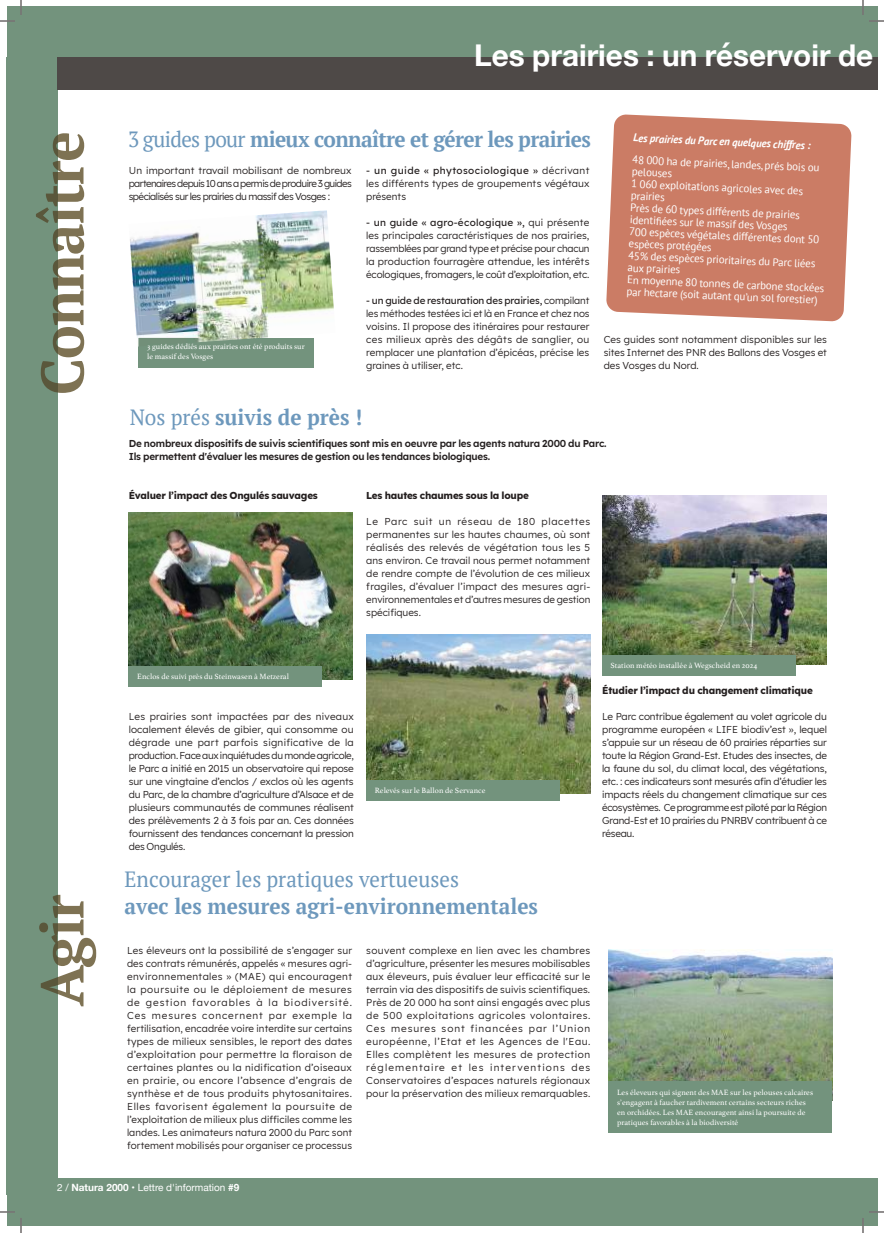
<style>
.page{position:relative;width:884px;height:1233px;background:#fff}
.page>*{position:absolute;margin:0;border:0;box-sizing:border-box;transform-origin:0 0}
.t1{font:700 60px "PT Serif";letter-spacing:-.02em;color:#7e7253;scale:.95 1}
.t2{font:700 30px "Helvetica Neue";color:#fff}
.t3{font:700 22px "PT Serif";color:#6d98bc;scale:.95 1}
.t4{font:700 22px "PT Serif";letter-spacing:-.03em;color:#6d98bc;scale:.95 1}
.t5{font:22px "PT Serif";color:#6d98bc;scale:.95 1}
.t6{font:11px/12px "PT Sans";color:#fff}
.t7{font:italic 700 11px "PT Sans";color:#fff}
.t8{font:10px/13px "Lexend";letter-spacing:-.005em;color:#241f1f;text-align:justify}
.t9{font:600 10px/13px "Lexend";letter-spacing:-.02em;color:#241f1f}
.t10{font:700 10px "Lexend";letter-spacing:-.02em;color:#241f1f}
.t11{font:10px "Helvetica Neue";color:#fff}
.t12{font:8px/10px "Athelas";letter-spacing:.01em;color:#fff}
.s1{font-weight:400}
.s2{font-weight:500}
.s3{font-weight:700}
</style>
<div class="page">
<div style="left:7px;top:57px;width:51px;height:1138px;background:#73937d"></div>
<div style="left:7px;top:1178px;width:870px;height:48px;background:#73937d"></div>
<div style="left:7px;top:7px;width:855px;height:50px;background:#73937d"></div>
<div style="left:57px;top:57px;width:820px;height:33px;background:#4e4947"></div>
<svg style="left:606px;top:114px;width:246px;height:207px;background:#cf8671"></svg>
<img style="left:609px;top:949px;width:223px;height:132px">
<div style="left:609px;top:1081px;width:223px;height:51px;background:#73937d"></div>
<div style="left:139px;top:338px;width:175px;height:30px;background:#73937d"></div>
<img style="left:130px;top:215px;width:131px;height:97px">
<img style="left:261px;top:210px;width:73px;height:105px">
<img style="left:135px;top:307px;width:134px;height:39px">
<img style="left:139px;top:338px;width:121px;height:8px">
<img style="left:147px;top:344px;width:28px;height:2px">
<img style="left:129px;top:512px;width:223px;height:167px">
<div style="left:129px;top:666px;width:193px;height:21px;background:#73937d"></div>
<img style="left:366px;top:634px;width:224px;height:159px">
<div style="left:366px;top:780px;width:194px;height:20px;background:#73937d"></div>
<img style="left:602px;top:495px;width:225px;height:169px">
<div style="left:602px;top:655px;width:193px;height:20px;background:#73937d"></div>
<svg style="left:0;top:1211px;width:15px;height:1px"></svg>
<svg style="left:869px;top:1211px;width:15px;height:1px"></svg>
<svg style="left:0;top:0;width:22px;height:22px"></svg>
<svg style="left:20px;top:1218px;width:2px;height:15px"></svg>
<svg style="left:862px;top:0;width:22px;height:22px"></svg>
<svg style="left:862px;top:1218px;width:2px;height:15px"></svg>
<h1 class="t1" style="left:23px;top:395px;width:279px;rotate:-90deg">Connaître</h1>
<h1 class="t1" style="left:23px;top:1006px;width:119px;rotate:-90deg">Agir</h1>
<h2 class="t2" style="left:474px;top:31px;width:400px">Les prairies : un réservoir de</h2>
<h3 class="t4" style="left:128px;top:125px;width:489px"><span class="s1">3 guides pour</span> mieux connaître et gérer les prairies</h3>
<p class="t8" style="left:129px;top:163px;width:225px">Un important travail mobilisant de nombreux partenaires depuis 10 ans a permis de produire 3 guides spécialisés sur les prairies du massif des Vosges :</p>
<p class="t8" style="left:366px;top:163px;width:225px"><span class="s2">- un guide « phytosociologique »</span> décrivant les différents types de groupements végétaux présents</p>
<p class="t8" style="left:366px;top:215px;width:225px"><span class="s2">- un guide « agro-écologique »,</span> qui présente les principales caractéristiques de nos prairies, rassemblées par grand type et précise pour chacun la production fourragère attendue, les intérêts écologiques, fromagers, le coût d’exploitation, etc.</p>
<p class="t8" style="left:366px;top:293px;width:225px"><span class="s2">- un guide de restauration des prairies,</span> compilant les méthodes testées ici et là en France et chez nos voisins. Il propose des itinéraires pour restaurer ces milieux après des dégâts de sanglier, ou remplacer une plantation d’épicéas, précise les graines à utiliser, etc.</p>
<p class="t12" style="left:147px;top:341px;width:159px">3 guides dédiés aux prairies ont été produits sur le massif des Vosges</p>
<p class="t7" style="left:634px;top:131px;width:179px;rotate:2deg">Les prairies du Parc en quelques chiffres :</p>
<p class="t6" style="left:632px;top:154px;width:189px;line-height:11.3px;rotate:2deg">48 000 ha de prairies, landes, prés bois ou pelouses</p>
<p class="t6" style="left:631px;top:178px;width:173px;line-height:11.4px;rotate:2deg">1 060 exploitations agricoles avec des prairies</p>
<p class="t6" style="left:630px;top:202px;width:192px;rotate:2deg">Près de 60 types différents de prairies identifi ées sur le massif des Vosges<br>700 espèces végétales différentes dont 50 espèces protégées<br>45% des espèces prioritaires du Parc liées</p>
<p class="t6" style="left:628px;top:261px;width:199px;line-height:12.3px;rotate:2deg">aux prairies<br>En moyenne 80 tonnes de carbone stockées par hectare (soit autant qu’un sol forestier)</p>
<p class="t8" style="left:604px;top:332px;width:225px">Ces guides sont notamment disponibles sur les sites Internet des PNR des Ballons des Vosges et des Vosges du Nord.</p>
<h3 class="t3" style="left:130px;top:403px;width:247px"><span class="s1">Nos prés</span> suivis de près !</h3>
<p class="t9" style="left:129px;top:436px;width:479px">De nombreux dispositifs de suivis scientifiques sont mis en oeuvre par les agents natura 2000 du Parc.<br>Ils permettent d'évaluer les mesures de gestion ou les tendances biologiques.</p>
<p class="t10" style="left:129px;top:487px;width:191px">Évaluer l’impact des Ongulés sauvages</p>
<p class="t10" style="left:366px;top:487px;width:164px">Les hautes chaumes sous la loupe</p>
<p class="t8" style="left:366px;top:514px;width:226px">Le Parc suit un réseau de 180 placettes permanentes sur les hautes chaumes, où sont réalisés des relevés de végétation tous les 5 ans environ. Ce travail nous permet notamment de rendre compte de l’évolution de ces milieux fragiles, d’évaluer l’impact des mesures agri&shy;environnementales et d’autres mesures de gestion spécifiques.</p>
<p class="t12" style="left:137px;top:671px;width:153px">Enclos de suivi près du Steinwasen à Metzeral</p>
<p class="t8" style="left:129px;top:709px;width:227px">Les prairies sont impactées par des niveaux localement élevés de gibier, qui consomme ou dégrade une part parfois significative de la production. Face aux inquiétudes du monde agricole, le Parc a initié en 2015 un observatoire qui repose sur une vingtaine d’enclos / exclos où les agents du Parc, de la chambre d’agriculture d’Alsace et de plusieurs communautés de communes réalisent des prélèvements 2 à 3 fois par an. Ces données fournissent des tendances concernant la pression des Ongulés.</p>
<p class="t12" style="left:375px;top:785px;width:112px">Relevés sur le Ballon de Servance</p>
<h3 class="t5" style="left:124px;top:865px;width:354px">Encourager les pratiques vertueuses</h3>
<h3 class="t3" style="left:124px;top:892px;width:437px">avec les mesures agri-environnementales</h3>
<p class="t8" style="left:127px;top:943px;width:227px">Les éleveurs ont la possibilité de s’engager sur des contrats rémunérés, appelés « mesures agri&shy;environnementales » (MAE) qui encouragent la poursuite ou le déploiement de mesures de gestion favorables à la biodiversité.<br>Ces mesures concernent par exemple la fertilisation, encadrée voire interdite sur certains types de milieux sensibles, le report des dates d’exploitation pour permettre la floraison de certaines plantes ou la nidification d’oiseaux en prairie, ou encore l’absence d’engrais de synthèse et de tous produits phytosanitaires.<br>Elles favorisent également la poursuite de l’exploitation de milieux plus difficiles comme les landes. Les animateurs natura 2000 du Parc sont fortement mobilisés pour organiser ce processus</p>
<p class="t8" style="left:366px;top:943px;width:226px">souvent complexe en lien avec les chambres d’agriculture, présenter les mesures mobilisables aux éleveurs, puis évaluer leur efficacité sur le terrain via des dispositifs de suivis scientifiques.<br>Près de 20 000 ha sont ainsi engagés avec plus de 500 exploitations agricoles volontaires.<br>Ces mesures sont financées par l’Union européenne, l’Etat et les Agences de l'Eau.<br>Elles complètent les mesures de protection réglementaire et les interventions des Conservatoires d’espaces naturels régionaux pour la préservation des milieux remarquables.</p>
<p class="t12" style="left:611px;top:660px;width:148px">Station météo installée à Wegscheid en 2024</p>
<p class="t10" style="left:602px;top:682px;width:212px">Étudier l’impact du changement climatique</p>
<p class="t8" style="left:602px;top:709px;width:226px">Le Parc contribue également au volet agricole du programme européen « LIFE biodiv’est », lequel s’appuie sur un réseau de 60 prairies réparties sur toute la Région Grand-Est. Etudes des insectes, de la faune du sol, du climat local, des végétations, etc. : ces indicateurs sont mesurés afin d’étudier les impacts réels du changement climatique sur ces écosystèmes. Ce programme est piloté par la Région Grand-Est et 10 prairies du PNRBV contribuent à ce réseau.</p>
<p class="t12" style="left:617px;top:1087px;width:197px">Les éleveurs qui signent des MAE sur les pelouses calcaires s’engagent à faucher tardivement certains secteurs riches en orchidées. Les MAE encouragent ainsi la poursuite de pratiques favorables à la biodiversité</p>
<p class="t11" style="left:57px;top:1179px;width:184px">2 / <span class="s3">Natura 2000 •</span> Lettre d'information <span class="s3">#9</span></p>
</div>
